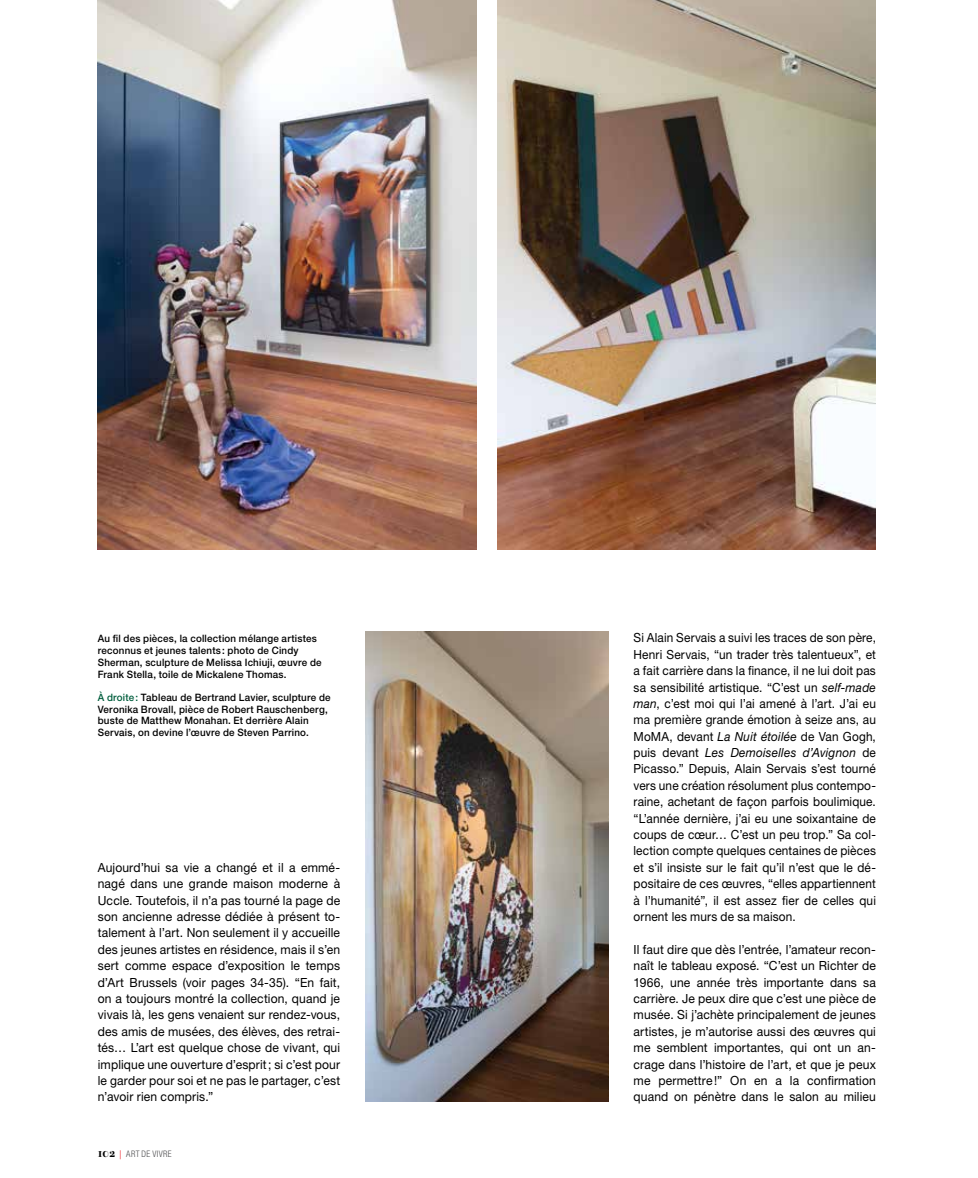
<style>
.page{position:relative;width:978px;height:1178px;background:#fff}
.page>*{position:absolute;margin:0;border:0;box-sizing:border-box;transform-origin:0 0}
.t1{font:12.6px/16.4px "Helvetica Neue LT Std";letter-spacing:.01em;color:#000;text-align:justify;scale:.96 1}
.t2{font:12.6px/16.4px "Helvetica Neue LT Std";letter-spacing:.01em;color:#000;text-align:justify;scale:.94 1}
.t3{font:500 10.2px/11.7px "Helvetica Neue LT Std";letter-spacing:.02em;color:#000;scale:.96 1}
.t4{font:300 condensed 9px "Helvetica Neue LT Std";letter-spacing:.045em;color:#4d4d4f;scale:.96 1}
.s1{color:#005e3d}
.s2{font-family:"Bauer Bodoni Bold Os F";font-weight:400;font-stretch:normal;font-size:12.75px;color:#000}
.s3{font-family:"Helvetica BQ";font-stretch:normal;color:#ed1d24}
.s4{font-style:italic}
</style>
<div class="page">
<img style="left:366px;top:631px;width:242px;height:470px">
<img style="left:498px;top:0;width:378px;height:550px">
<img style="left:98px;top:0;width:378px;height:550px">
<p class="t3" style="left:98px;top:633px;width:235px">Au fil des pièces, la collection mélange artistes reconnus et jeunes talents: photo de Cindy Sherman, sculpture de Melissa Ichiuji, œuvre de Frank Stella, toile de Mickalene Thomas.</p>
<p class="t3" style="left:98px;top:691px;width:244px"><span class="s1">À droite:</span> Tableau de Bertrand Lavier, sculpture de Veronika Brovall, pièce de Robert Rauschenberg, buste de Matthew Monahan. Et derrière Alain Servais, on devine l’œuvre de Steven Parrino.</p>
<p class="t1" style="left:98px;top:859px;width:254px">Aujourd’hui sa vie a changé et il a emmé&shy;nagé dans une grande maison moderne à Uccle. Toutefois, il n’a pas tourné la page de son ancienne adresse dédiée à présent to&shy;talement à l’art. Non seulement il y accueille des jeunes artistes en résidence, mais il s’en sert comme espace d’exposition le temps d’Art Brussels (voir pages 34-35). “En fait, on a toujours montré la collection, quand je vivais là, les gens venaient sur rendez-vous, des amis de musées, des élèves, des retrai&shy;tés… L’art est quelque chose de vivant, qui implique une ouverture d’esprit; si c’est pour le garder pour soi et ne pas le partager, c’est n’avoir rien compris.”</p>
<p class="t4" style="left:98px;top:1148px;width:78px"><span class="s2">102</span> <span class="s3">|</span> ART DE VIVRE</p>
<p class="t2" style="left:634px;top:629px;width:259px">Si Alain Servais a suivi les traces de son père, Henri Servais, “un trader très talentueux”, et a fait carrière dans la finance, il ne lui doit pas sa sensibilité artistique. “C’est un <span class="s4">self-made man</span>, c’est moi qui l’ai amené à l’art. J’ai eu ma première grande émotion à seize ans, au MoMA, devant <span class="s4">La Nuit étoilée</span> de Van Gogh, puis devant <span class="s4">Les Demoiselles d’Avignon</span> de Picasso.” Depuis, Alain Servais s’est tourné vers une création résolument plus contempo&shy;raine, achetant de façon parfois boulimique. “L’année dernière, j’ai eu une soixantaine de coups de cœur… C’est un peu trop.” Sa col&shy;lection compte quelques centaines de pièces et s’il insiste sur le fait qu’il n’est que le dé&shy;positaire de ces œuvres, “elles appartiennent à l’humanité”, il est assez fier de celles qui ornent les murs de sa maison.</p>
<p class="t1" style="left:634px;top:941px;width:254px">Il faut dire que dès l’entrée, l’amateur recon&shy;naît le tableau exposé. “C’est un Richter de 1966, une année très importante dans sa carrière. Je peux dire que c’est une pièce de musée. Si j’achète principalement de jeunes artistes, je m’autorise aussi des œuvres qui me semblent importantes, qui ont un an&shy;crage dans l’histoire de l’art, et que je peux me permettre!” On en a la confirmation quand on pénètre dans le salon au milieu</p>
</div>
